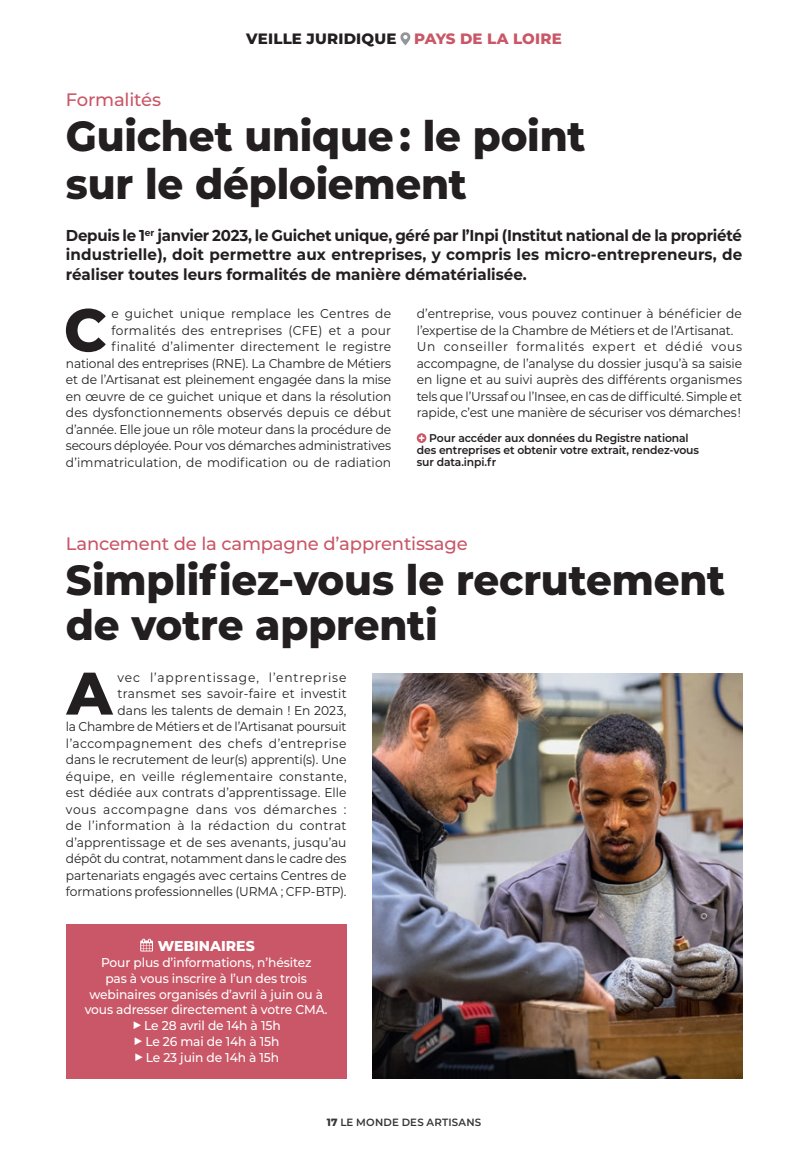
<style>
.page{position:relative;width:808px;height:1149px;background:#fff}
.page>*{position:absolute;margin:0;border:0;box-sizing:border-box;transform-origin:0 0}
.t1{font:800 59.85px "Montserrat";color:#231f20}
.t2{font:800 42px/48px "Montserrat";letter-spacing:-.005em;color:#231f20;scale:.96 1}
.t3{font:500 18px "Montserrat";letter-spacing:-.01em;color:#c95767}
.t4{font:700 15.75px/19.5px "Montserrat";color:#231f20;text-align:justify;scale:.95 1}
.t5{font:800 15px "Montserrat";letter-spacing:.015em;color:#231f20}
.t6{font:800 14.25px "Montserrat";color:#fff}
.t7{font:12.75px/16.5px "Montserrat";color:#231f20;text-align:right;scale:.96 1}
.t8{font:500 12.75px/15.8px "Montserrat";letter-spacing:-.01em;color:#fff;text-align:center;scale:.96 1}
.t9{font:600 11.25px/12px "Montserrat";letter-spacing:-.01em;color:#231f20;scale:.96 1}
.t10{font:600 10.5px "Montserrat";letter-spacing:.02em;color:#363536}
.s1{color:#c95767}
.s2{font-weight:900;font-size:18px}
.s3{font-weight:800}
</style>
<div class="page">
<svg style="left:417px;top:433px;width:9px;height:10px"></svg>
<img style="left:372px;top:673px;width:370px;height:405px">
<div style="left:66px;top:924px;width:281px;height:154px;background:#c95767"></div>
<svg style="left:140px;top:938px;width:13px;height:13px"></svg>
<svg style="left:400px;top:32px;width:11px;height:13px"></svg>
<p class="t5" style="left:246px;top:28px;width:317px">VEILLE JURIDIQUE <span class="s1">PAYS DE LA LOIRE</span></p>
<h3 class="t3" style="left:66px;top:87px;width:97px">Formalités</h3>
<h2 class="t2" style="left:66px;top:110px;width:543px">Guichet unique : le point sur le déploiement</h2>
<p class="t4" style="left:66px;top:224px;width:713px">Depuis le 1<sup>er</sup> janvier 2023, le Guichet unique, géré par l’Inpi (Institut national de la propriété industrielle), doit permettre aux entreprises, y compris les micro-entrepreneurs, de réaliser toutes leurs formalités de manière dématérialisée.</p>
<h1 class="t1" style="left:64px;top:286px;width:44px">C</h1>
<p class="t7" style="left:66px;top:305px;width:340px">e guichet unique remplace les Centres de formalités des entreprises (CFE) et a pour finalité d’alimenter directement le registre national des entreprises (RNE). La Chambre de Métiers et de l’Artisanat est pleinement engagée dans la mise en œuvre de ce guichet unique et dans la résolution des dysfonctionnements observés depuis ce début d’année. Elle joue un rôle moteur dans la procédure de secours déployée. Pour vos démarches administratives d’immatriculation, de modification ou de radiation</p>
<p class="t7" style="left:417px;top:305px;width:340px;text-align:left">d’entreprise, vous pouvez continuer à bénéficier de l’expertise de la Chambre de Métiers et de l’Artisanat.<br>Un conseiller formalités expert et dédié vous accompagne, de l’analyse du dossier jusqu’à sa saisie en ligne et au suivi auprès des différents organismes tels que l’Urssaf ou l’Insee, en cas de difficulté. Simple et rapide, c’est une manière de sécuriser vos démarches !</p>
<p class="t9" style="left:417px;top:431px;width:296px;text-indent:13px">Pour accéder aux données du Registre national des entreprises et obtenir votre extrait, rendez-vous sur data.inpi.fr</p>
<h3 class="t3" style="left:66px;top:530px;width:403px">Lancement de la campagne d’apprentissage</h3>
<h2 class="t2" style="left:66px;top:555px;width:688px;line-height:45px">Simplifiez-vous le recrutement de votre apprenti</h2>
<h1 class="t1" style="left:67px;top:649px;width:47px">A</h1>
<p class="t7" style="left:66px;top:668px;width:294px">vec l’apprentissage, l’entreprise transmet ses savoir-faire et investit<br>dans les talents de demain ! En 2023,<br>la Chambre de Métiers et de l’Artisanat poursuit l’accompagnement des chefs d’entreprise dans le recrutement de leur(s) apprenti(s). Une équipe, en veille réglementaire constante, est dédiée aux contrats d’apprentissage. Elle vous accompagne dans vos démarches : de l’information à la rédaction du contrat d’apprentissage et de ses avenants, jusqu’au dépôt du contrat, notamment dans le cadre des partenariats engagés avec certains Centres de formations professionnelles (URMA ; CFP-BTP).</p>
<p class="t6" style="left:158px;top:935px;width:98px">WEBINAIRES</p>
<p class="t8" style="left:85px;top:953px;width:255px">Pour plus d’informations, n’hésitez<br>pas à vous inscrire à l’un des trois webinaires organisés d’avril à juin ou à vous adresser directement à votre CMA. <span class="s2">▶</span> Le 28 avril de 14h à 15h<br><span class="s2">▶</span> Le 26 mai de 14h à 15h<br><span class="s2">▶</span> Le 23 juin de 14h à 15h</p>
<p class="t10" style="left:327px;top:1114px;width:156px"><span class="s3">17</span> LE MONDE DES ARTISANS</p>
</div>
